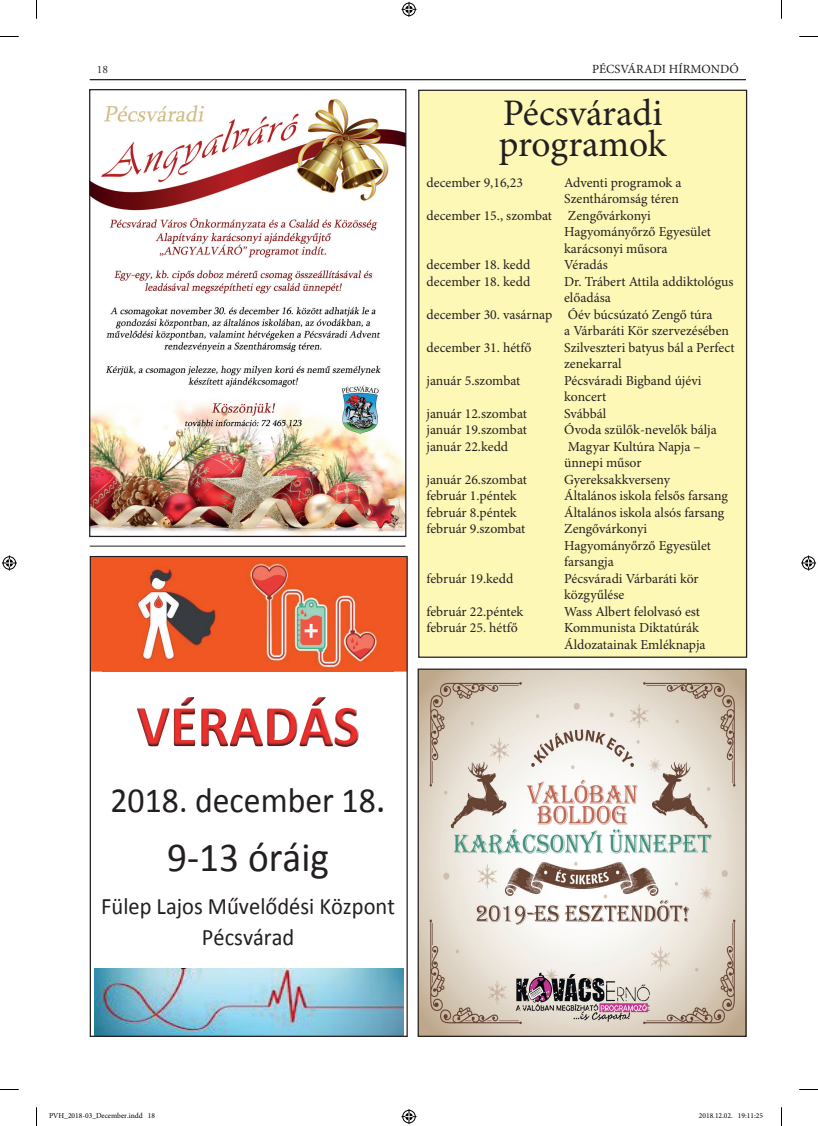
<style>
.page{position:relative;width:818px;height:1126px;background:#fff}
.page>*{position:absolute;margin:0;border:0;box-sizing:border-box;transform-origin:0 0}
.t1{font:41.38px "Calibri";color:#231f20;scale:.95 1}
.t2{font:37.5px/30.5px "Minion Pro";color:#231f20}
.t3{font:35.5px "Calibri";color:#231f20;scale:.95 1}
.t4{font:23.62px/31.1px "Calibri";color:#231f20;text-align:center;scale:.95 1}
.t5{font:13.75px/16.5px "Minion Pro";color:#231f20}
.t6{font:12.5px "Minion Pro";color:#231f20}
.t7{font:11.25px "Adobe Garamond Pro";color:#231f20}
.t8{font:7.5px "Minion Pro";color:#000}
.s1{font-size:41.38px}
</style>
<div class="page">
<hr style="left:90px;top:79px;width:655px;height:1px;background:#231f20">
<div style="left:418px;top:90px;width:328px;height:567px;background:#fef8b6"></div>
<img style="left:91px;top:99px;width:313px;height:436px">
<div style="left:89px;top:89px;width:317px;height:448px;border:1px solid #231f20"></div>
<img style="left:419px;top:670px;width:325px;height:364px">
<div style="left:417px;top:668px;width:329px;height:368px;border:1px solid #231f20"></div>
<img style="left:92px;top:558px;width:313px;height:113px">
<img style="left:94px;top:968px;width:309px;height:66px">
<img style="left:102px;top:671px;width:291px;height:1px">
<img style="left:137px;top:697px;width:220px;height:49px">
<div style="left:90px;top:556px;width:317px;height:480px;border:1px solid #231f20"></div>
<hr style="left:90px;top:545px;width:315px;height:1px;background:#231f20">
<svg style="left:0;top:36px;width:19px;height:1px"></svg>
<svg style="left:799px;top:36px;width:18px;height:1px"></svg>
<svg style="left:0;top:1089px;width:19px;height:1px"></svg>
<svg style="left:799px;top:1089px;width:18px;height:1px"></svg>
<svg style="left:36px;top:0;width:1px;height:19px"></svg>
<svg style="left:36px;top:1107px;width:1px;height:18px"></svg>
<svg style="left:401px;top:2px;width:15px;height:15px"></svg>
<svg style="left:401px;top:1109px;width:15px;height:14px"></svg>
<svg style="left:2px;top:555px;width:15px;height:15px"></svg>
<svg style="left:801px;top:555px;width:14px;height:15px"></svg>
<p class="t7" style="left:97px;top:62px;width:13px">18</p>
<p class="t6" style="left:591px;top:61px;width:148px">PÉCSVÁRADI HÍRMONDÓ</p>
<h2 class="t2" style="left:498px;top:100px;width:169px">Pécsváradi programok</h2>
<p class="t5" style="left:426px;top:174px;width:98px">december 9,16,23</p>
<p class="t5" style="left:563px;top:174px;width:119px">Adventi programok a</p>
<p class="t5" style="left:564px;top:191px;width:116px">Szentháromság téren</p>
<p class="t5" style="left:426px;top:207px;width:226px">december 15., szombat Zengővárkonyi</p>
<p class="t5" style="left:564px;top:224px;width:148px">Hagyományőrző Egyesület</p>
<p class="t5" style="left:564px;top:240px;width:105px">karácsonyi műsora</p>
<p class="t5" style="left:426px;top:257px;width:105px">december 18. kedd</p>
<p class="t5" style="left:563px;top:257px;width:45px">Véradás</p>
<p class="t5" style="left:426px;top:273px;width:105px">december 18. kedd</p>
<p class="t5" style="left:563px;top:273px;width:171px">Dr. Trábert Attila addiktológus</p>
<p class="t5" style="left:563px;top:290px;width:48px">előadása</p>
<p class="t5" style="left:426px;top:306px;width:287px">december 30. vasárnap Óév búcsúzató Zengő túra</p>
<p class="t5" style="left:564px;top:323px;width:166px">a Várbaráti Kör szervezésében</p>
<p class="t5" style="left:426px;top:339px;width:106px">december 31. hétfő</p>
<p class="t5" style="left:563px;top:339px;width:172px">Szilveszteri batyus bál a Perfect zenekarral</p>
<p class="t5" style="left:426px;top:372px;width:95px">január 5.szombat</p>
<p class="t5" style="left:563px;top:372px;width:139px">Pécsváradi Bigband újévi koncert</p>
<p class="t5" style="left:426px;top:405px;width:102px">január 12.szombat</p>
<p class="t5" style="left:563px;top:405px;width:44px">Svábbál</p>
<p class="t5" style="left:426px;top:422px;width:102px">január 19.szombat</p>
<p class="t5" style="left:563px;top:422px;width:154px">Óvoda szülők-nevelők bálja</p>
<p class="t5" style="left:426px;top:438px;width:83px">január 22.kedd</p>
<p class="t5" style="left:564px;top:438px;width:138px">Magyar Kultúra Napja – ünnepi műsor</p>
<p class="t5" style="left:426px;top:471px;width:102px">január 26.szombat</p>
<p class="t5" style="left:563px;top:471px;width:107px">Gyereksakkverseny</p>
<p class="t5" style="left:426px;top:488px;width:92px">február 1.péntek</p>
<p class="t5" style="left:563px;top:488px;width:165px">Általános iskola felsős farsang</p>
<p class="t5" style="left:426px;top:504px;width:92px">február 8.péntek</p>
<p class="t5" style="left:563px;top:504px;width:162px">Általános iskola alsós farsang</p>
<p class="t5" style="left:426px;top:521px;width:100px">február 9.szombat</p>
<p class="t5" style="left:563px;top:521px;width:148px">Zengővárkonyi<br>Hagyományőrző Egyesület farsangja</p>
<p class="t5" style="left:426px;top:570px;width:88px">február 19.kedd</p>
<p class="t5" style="left:563px;top:570px;width:136px">Pécsváradi Várbaráti kör közgyűlése</p>
<p class="t5" style="left:426px;top:603px;width:98px">február 22.péntek</p>
<p class="t5" style="left:563px;top:603px;width:137px">Wass Albert felolvasó est</p>
<p class="t5" style="left:426px;top:620px;width:93px">február 25. hétfő</p>
<p class="t5" style="left:563px;top:620px;width:143px">Kommunista Diktatúrák<br>Áldozatainak Emléknapja</p>
<h3 class="t3" style="left:110px;top:777px;width:291px">2018. december 18<span class="s1">.</span></h3>
<h1 class="t1" style="left:167px;top:831px;width:172px">9-13 óráig</h1>
<h3 class="t4" style="left:101px;top:890px;width:310px">Fülep Lajos Művelődési Központ<br>Pécsvárad</h3>
<p class="t8" style="left:49px;top:1111px;width:108px">PVH_2018-03_December.indd 18</p>
<p class="t8" style="left:698px;top:1111px;width:66px">2018.12.02. 19:11:25</p>
</div>
